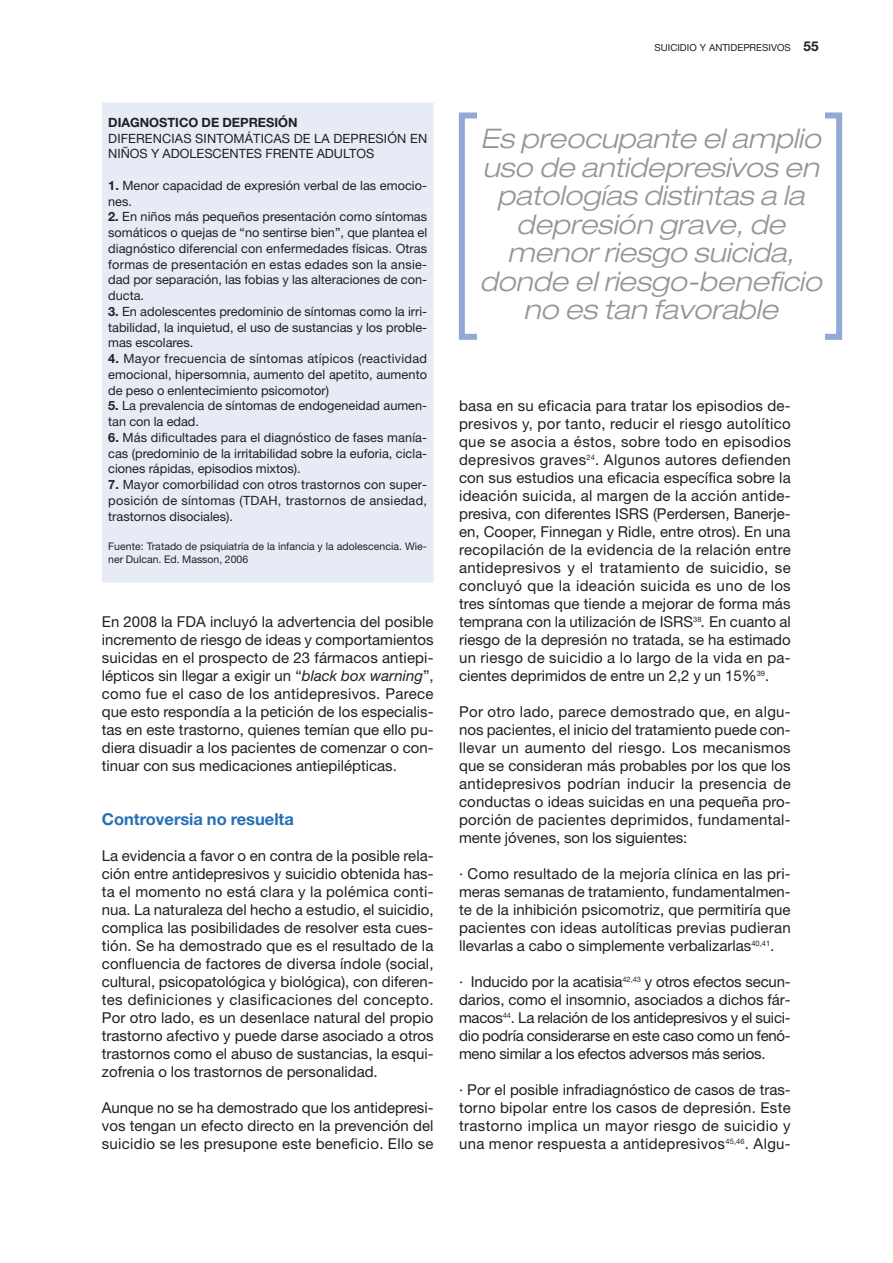
<style>
.page{position:relative;width:893px;height:1263px;background:#fff}
.page>*{position:absolute;margin:0;border:0;box-sizing:border-box;transform-origin:0 0}
.t1{font:italic 300 expanded 27px/28.5px "Helvetica Neue";color:#939598;text-align:center}
.t2{font:700 16.5px "Helvetica Neue";color:#266fb6}
.t3{font:15px/18px "Helvetica Neue";color:#231f20;text-align:justify}
.t4{font:12.75px/15.8px "Helvetica Neue";color:#231f20;text-align:justify}
.t5{font:700 12.75px "Helvetica Neue";color:#231f20}
.t6{font:10.5px/13.5px "Helvetica Neue";letter-spacing:.005em;color:#231f20}
.t7{font:9.75px "Helvetica Neue";color:#231f20}
.s1{font-weight:700}
.s2{font-style:italic}
.s3{font-weight:700;font-size:13.5px}
</style>
<div class="page">
<div style="left:102px;top:103px;width:331px;height:480px;background:#e6ebf6"></div>
<div style="left:459px;top:112px;width:383px;height:228px;border:6px solid #92a8d5"></div>
<div style="left:477px;top:102px;width:348px;height:249px;background:#fff"></div>
<p class="t5" style="left:108px;top:118px;width:191px">DIAGNOSTICO DE DEPRESIÓN</p>
<p class="t4" style="left:108px;top:132px;width:320px">DIFERENCIAS SINTOMÁTICAS DE LA DEPRESIÓN EN<br>NIÑOS Y ADOLESCENTES FRENTE ADULTOS</p>
<p class="t4" style="left:108px;top:179px;width:320px"><span class="s1">1.</span> Menor capacidad de expresión verbal de las emocio&shy;nes.</p>
<p class="t4" style="left:108px;top:210px;width:320px"><span class="s1">2.</span> En niños más pequeños presentación como síntomas somáticos o quejas de “no sentirse bien”, que plantea el diagnóstico diferencial con enfermedades físicas. Otras formas de presentación en estas edades son la ansie&shy;dad por separación, las fobias y las alteraciones de con&shy;ducta.</p>
<p class="t4" style="left:108px;top:305px;width:320px"><span class="s1">3.</span> En adolescentes predominio de síntomas como la irri&shy;tabilidad, la inquietud, el uso de sustancias y los proble&shy;mas escolares.</p>
<p class="t4" style="left:108px;top:352px;width:320px"><span class="s1">4.</span> Mayor frecuencia de síntomas atípicos (reactividad emocional, hipersomnia, aumento del apetito, aumento de peso o enlentecimiento psicomotor)</p>
<p class="t4" style="left:108px;top:399px;width:320px"><span class="s1">5.</span> La prevalencia de síntomas de endogeneidad aumen&shy;tan con la edad.</p>
<p class="t4" style="left:108px;top:431px;width:320px"><span class="s1">6.</span> Más dificultades para el diagnóstico de fases manía&shy;cas (predominio de la irritabilidad sobre la euforia, cicla&shy;ciones rápidas, episodios mixtos).</p>
<p class="t4" style="left:108px;top:478px;width:320px"><span class="s1">7.</span> Mayor comorbilidad con otros trastornos con super&shy;posición de síntomas (TDAH, trastornos de ansiedad, trastornos disociales).</p>
<p class="t6" style="left:108px;top:541px;width:320px">Fuente: Tratado de psiquiatría de la infancia y la adolescencia. Wie&shy;ner Dulcan. Ed. Masson, 2006</p>
<p class="t3" style="left:102px;top:614px;width:333px">En 2008 la FDA incluyó la advertencia del posible incremento de riesgo de ideas y comportamientos suicidas en el prospecto de 23 fármacos antiepi&shy;lépticos sin llegar a exigir un “<span class="s2">black box warning</span>”, como fue el caso de los antidepresivos. Parece que esto respondía a la petición de los especialis&shy;tas en este trastorno, quienes temían que ello pu&shy;diera disuadir a los pacientes de comenzar o con&shy;tinuar con sus medicaciones antiepilépticas.</p>
<p class="t2" style="left:102px;top:813px;width:194px">Controversia no resuelta</p>
<p class="t3" style="left:102px;top:848px;width:333px">La evidencia a favor o en contra de la posible rela&shy;ción entre antidepresivos y suicidio obtenida has&shy;ta el momento no está clara y la polémica conti&shy;nua. La naturaleza del hecho a estudio, el suicidio, complica las posibilidades de resolver esta cues&shy;tión. Se ha demostrado que es el resultado de la confluencia de factores de diversa índole (social, cultural, psicopatológica y biológica), con diferen&shy;tes definiciones y clasificaciones del concepto.<br>Por otro lado, es un desenlace natural del propio trastorno afectivo y puede darse asociado a otros trastornos como el abuso de sustancias, la esqui&shy;zofrenia o los trastornos de personalidad.</p>
<p class="t3" style="left:102px;top:1100px;width:333px">Aunque no se ha demostrado que los antidepresi&shy;vos tengan un efecto directo en la prevención del suicidio se les presupone este beneficio. Ello se</p>
<p class="t7" style="left:654px;top:44px;width:166px">SUICIDIO Y ANTIDEPRESIVOS <span class="s3">55</span></p>
<h1 class="t1" style="left:480px;top:127px;width:349px">Es preocupante elamplio uso de antidepresivos en patologías distintas a la depresión grave,de menor riesgo suicida, donde elriesgo-beneficio no es tan favorable</h1>
<p class="t3" style="left:459px;top:398px;width:333px">basa en su eficacia para tratar los episodios de&shy;presivos y, por tanto, reducir el riesgo autolítico que se asocia a éstos, sobre todo en episodios depresivos graves<sup>24</sup>. Algunos autores defienden con sus estudios una eficacia específica sobre la ideación suicida, al margen de la acción antide&shy;presiva, con diferentes ISRS (Perdersen, Banerje&shy;en, Cooper, Finnegan y Ridle, entre otros). En una recopilación de la evidencia de la relación entre antidepresivos y el tratamiento de suicidio, se concluyó que la ideación suicida es uno de los tres síntomas que tiende a mejorar de forma más temprana con la utilización de ISRS<sup>38</sup><span class="s2">.</span> En cuanto al riesgo de la depresión no tratada, se ha estimado un riesgo de suicidio a lo largo de la vida en pa&shy;cientes deprimidos de entre un 2,2 y un 15%<sup>39</sup>.</p>
<p class="t3" style="left:459px;top:704px;width:333px">Por otro lado, parece demostrado que, en algu&shy;nos pacientes, el inicio del tratamiento puede con&shy;llevar un aumento del riesgo. Los mecanismos que se consideran más probables por los que los antidepresivos podrían inducir la presencia de conductas o ideas suicidas en una pequeña pro&shy;porción de pacientes deprimidos, fundamental&shy;mente jóvenes, son los siguientes:</p>
<p class="t3" style="left:459px;top:866px;width:333px">· Como resultado de la mejoría clínica en las pri&shy;meras semanas de tratamiento, fundamentalmen&shy;te de la inhibición psicomotriz, que permitiría que pacientes con ideas autolíticas previas pudieran llevarlas a cabo o simplemente verbalizarlas<sup>40,41</sup>.</p>
<p class="t3" style="left:459px;top:974px;width:333px">· Inducido por la acatisia<sup>42,43</sup> y otros efectos secun&shy;darios, como el insomnio, asociados a dichos fár&shy;macos<sup>44</sup>. La relación de los antidepresivos y el suici&shy;dio podría considerarse en este caso como un fenó&shy;meno similar a los efectos adversos más serios.</p>
<p class="t3" style="left:459px;top:1082px;width:333px">· Por el posible infradiagnóstico de casos de tras&shy;torno bipolar entre los casos de depresión. Este trastorno implica un mayor riesgo de suicidio y una menor respuesta a antidepresivos<sup>45,46</sup>. Algu-</p>
</div>
